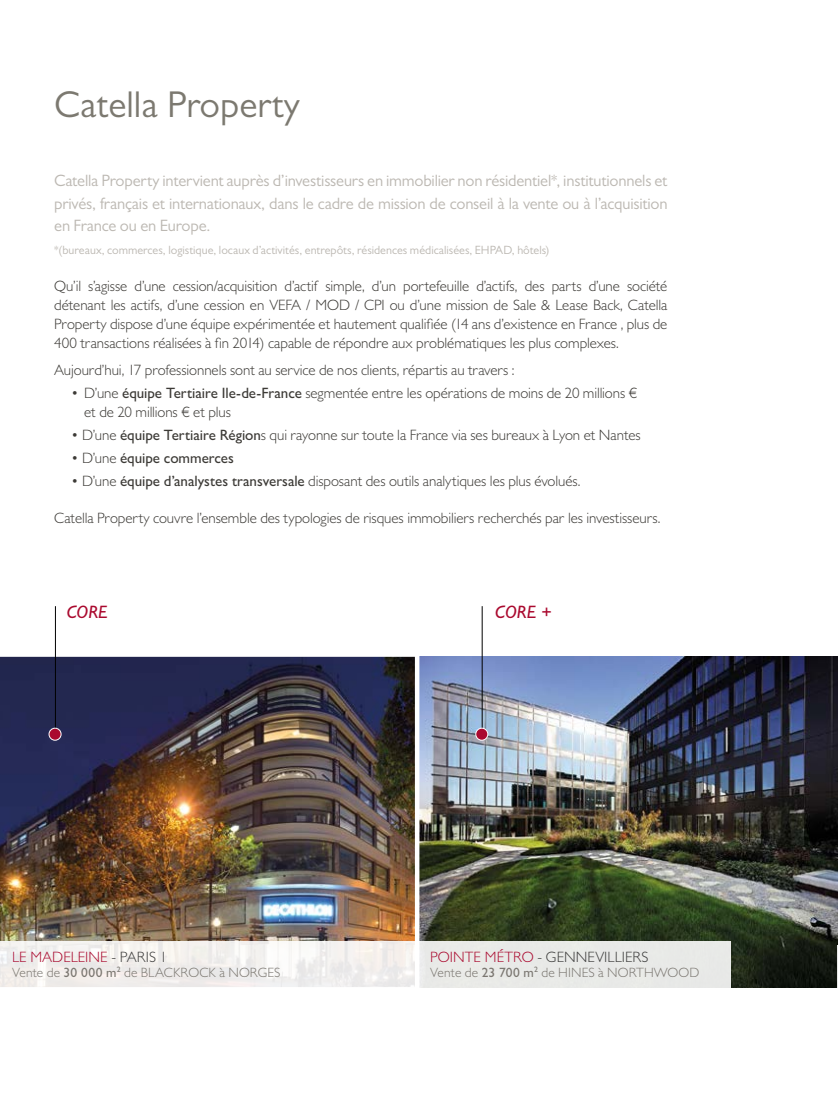
<style>
.page{position:relative;width:838px;height:1106px;background:#fff}
.page>*{position:absolute;margin:0;border:0;box-sizing:border-box;transform-origin:0 0}
.t1{font:37.5px "Gill Sans MT Pro";color:#7c7970}
.t2{font:italic 500 18px "Gill Sans MT Pro";letter-spacing:.005em;color:#aa0a2f}
.t3{font:16.5px/22.5px "Gill Sans MT Pro";letter-spacing:-.015em;color:#bcb8b2;text-align:justify}
.t4{font:300 15px/18.8px "Gill Sans MT Pro";letter-spacing:-.005em;color:#3c3a36;text-align:justify}
.t5{font:300 15px "Gill Sans MT Pro";letter-spacing:.005em;color:#3c3c3b}
.t6{font:500 15px "Gill Sans MT Pro";letter-spacing:-.005em;color:#3c3a36}
.t7{font:300 15px "Gill Sans MT Pro";letter-spacing:.005em;color:#aa0a2f}
.t8{font:300 13.5px "Gill Sans MT Pro";letter-spacing:.01em;color:#7b7771}
.t9{font:12px "Gill Sans MT Pro";color:#bcb8b2}
.s1{font-weight:500}
.s2{font-weight:300}
.s3{color:#3c3c3b}
.s4{color:#aa0a2f}
</style>
<div class="page">
<img style="left:423px;top:656px;width:415px;height:331px">
<img style="left:0;top:650px;width:423px;height:291px">
<hr style="left:415px;top:652px;width:4px;height:339px;background:#fff">
<div style="left:0;top:941px;width:730px;height:47px;background:linear-gradient(to right,#f5f1ef,#e7e9e7)"></div>
<hr style="left:55px;top:606px;width:1px;height:128px;background:#000">
<div style="left:49px;top:728px;width:12px;height:12px;background:#aa0a2f;border-radius:50%"></div>
<div style="left:49px;top:728px;width:12px;height:12px;border:1px solid #fff;border-radius:50%"></div>
<hr style="left:482px;top:606px;width:1px;height:128px;background:#000">
<div style="left:476px;top:728px;width:12px;height:12px;background:#aa0a2f;border-radius:50%"></div>
<div style="left:475px;top:728px;width:13px;height:12px;border:1px solid #fff;border-radius:50%"></div>
<hr style="left:837px;top:945px;width:1px;height:46px;background:#fff">
<h1 class="t1" style="left:54px;top:82px;width:247px">Catella Property</h1>
<p class="t3" style="left:54px;top:169px;width:615px">Catella Property intervient auprès d’investisseurs en immobilier non résidentiel*, institutionnels et privés, français et internationaux, dans le cadre de mission de conseil à la vente ou à l’acquisition en France ou en Europe.</p>
<p class="t9" style="left:54px;top:243px;width:497px">*(bureaux, commerces, logistique, locaux d’activités, entrepôts, résidences médicalisées, EHPAD, hôtels)</p>
<p class="t4" style="left:54px;top:277px;width:615px">Qu’il s’agisse d’une cession/acquisition d’actif simple, d’un portefeuille d’actifs, des parts d’une société détenant les actifs, d’une cession en VEFA / MOD / CPI ou d’une mission de Sale &amp; Lease Back, Catella Property dispose d’une équipe expérimentée et hautement qualifiée (14 ans d’existence en France , plus de 400 transactions réalisées à fin 2014) capable de répondre aux problématiques les plus complexes.</p>
<p class="t4" style="left:54px;top:360px;width:462px">Aujourd’hui, 17 professionnels sont au service de nos clients, répartis au travers :</p>
<p class="t4" style="left:84px;top:383px;width:554px;text-indent:-13px">• D’une <span class="s1">équipe Tertiaire Ile-de-France</span> segmentée entre les opérations de moins de 20 millions € et de 20 millions € et plus</p>
<p class="t4" style="left:71px;top:425px;width:571px">• D’une <span class="s1">équipe Tertiaire Région</span>s qui rayonne sur toute la France via ses bureaux à Lyon et Nantes</p>
<p class="t6" style="left:71px;top:448px;width:164px"><span class="s2">• D’une</span> équipe commerces</p>
<p class="t4" style="left:71px;top:471px;width:511px">• D’une <span class="s1">équipe d’analystes transversale</span> disposant des outils analytiques les plus évolués.</p>
<p class="t4" style="left:54px;top:508px;width:608px">Catella Property couvre l’ensemble des typologies de risques immobiliers recherchés par les investisseurs.</p>
<p class="t2" style="left:67px;top:601px;width:42px">CORE</p>
<p class="t2" style="left:495px;top:601px;width:58px">CORE +</p>
<p class="t7" style="left:12px;top:947px;width:157px">LE MADELEINE <span class="s3">- PARIS 1</span></p>
<p class="t8" style="left:12px;top:964px;width:270px">Vente de <span class="s1">30 000 m</span><sup>2</sup> de BLACKROCK à NORGES</p>
<p class="t5" style="left:430px;top:947px;width:220px"><span class="s4">POINTE MÉTRO</span> - GENNEVILLIERS</p>
<p class="t8" style="left:430px;top:964px;width:271px">Vente de <span class="s1">23 700 m</span><sup>2</sup> de HINES à NORTHWOOD</p>
</div>
